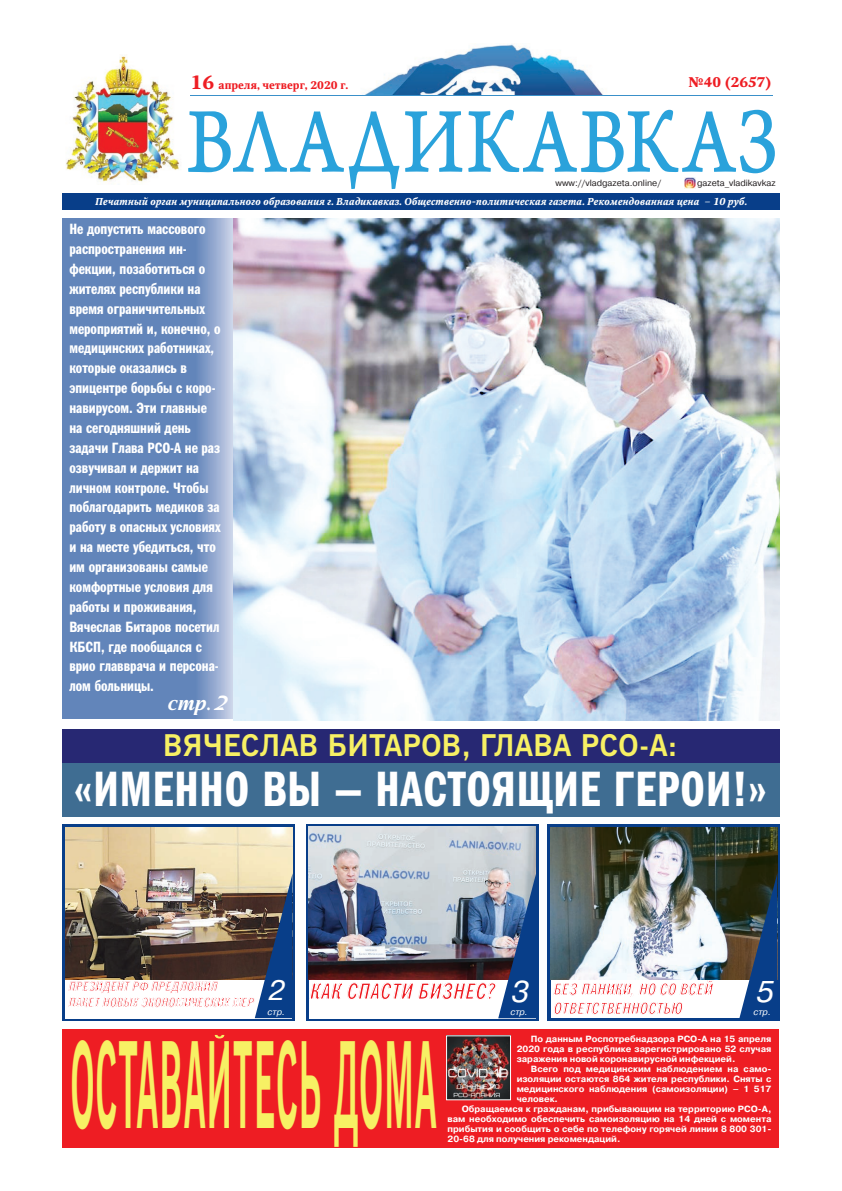
<style>
.page{position:relative;width:842px;height:1191px;background:#fff}
.page>*{position:absolute;margin:0;border:0;box-sizing:border-box;transform-origin:0 0}
.t1{font:119.5px "News Gothic Bd BT";letter-spacing:.04em;color:#f7f064;scale:.29 1}
.t2{font:50px "Franklin Gothic Demi Cmp ITC";letter-spacing:.02em;color:#fff}
.t3{font:30px "News Gothic Bd BT";letter-spacing:.01em;color:#f7f064}
.t4{font:italic 30px "Pragmatica";color:#fff}
.t5{font:italic 700 23px "Haverj";color:#fff}
.t6{font:italic 22px "News Gothic Bd Cn BT";letter-spacing:.02em;color:#ee1d23}
.t7{font:italic 16px/19.2px "News Gothic Bd Cn BT";letter-spacing:.02em;color:#ee1d23}
.t8{font:15px/19.9px "Franklin Gothic Demi Cmp ITC";color:#fff;scale:1.06 1}
.t9{font:700 14px "Octava";color:#ee1d23}
.t10{font:italic 13px/15.6px "News Gothic Bd Cn BT";letter-spacing:.02em;color:#ee1d23}
.t11{font:700 11px "Octava";color:#ee1d23}
.t12{font:italic 700 10px "Octava";color:#fff}
.t13{font:700 9px/10px "Pragmatica";color:#fff;text-align:justify}
.t14{font:9px "Pragmatica";color:#231f20}
.t15{font:italic 9px "Pragmatica";color:#fff}
.s1{font-size:18.9px}
.s2{font-size:20.5px}
</style>
<div class="page">
<div style="left:63px;top:1029px;width:716px;height:119px;background:#ee1d23"></div>
<svg style="left:188px;top:110px;width:587px;height:79px"></svg>
<img style="left:66px;top:55px;width:114px;height:127px">
<div style="left:62px;top:194px;width:718px;height:16px;background:#083e89"></div>
<hr style="left:190px;top:95px;width:583px;height:1px;background:#3a90c9">
<img style="left:364px;top:44px;width:239px;height:51px">
<svg style="left:685px;top:178px;width:10px;height:10px"></svg>
<svg style="left:306px;top:824px;width:233px;height:197px;background:#39639c"></svg>
<svg style="left:547px;top:824px;width:233px;height:197px;background:#0f4184"></svg>
<svg style="left:62px;top:824px;width:233px;height:197px;background:#305a96"></svg>
<div style="left:551px;top:976px;width:224px;height:42px;background:#fff"></div>
<svg style="left:553px;top:979px;width:176px;height:1px"></svg>
<img style="left:66px;top:827px;width:227px;height:152px">
<img style="left:68px;top:873px;width:225px;height:145px">
<svg style="left:215px;top:1035px;width:9px;height:3px"></svg>
<svg style="left:63px;top:219px;width:170px;height:499px;background:#6d8dbf"></svg>
<div style="left:62px;top:763px;width:718px;height:54px;background:#3f6d92"></div>
<img style="left:448px;top:1037px;width:61px;height:61px">
<div style="left:446px;top:1035px;width:65px;height:65px;border:1px solid #fff"></div>
<img style="left:233px;top:218px;width:547px;height:503px">
<div style="left:62px;top:729px;width:718px;height:33px;background:#272873"></div>
<img style="left:551px;top:827px;width:226px;height:152px">
<svg style="left:739px;top:873px;width:38px;height:145px;background:#29425d"></svg>
<img style="left:309px;top:827px;width:227px;height:152px">
<img style="left:310px;top:873px;width:226px;height:145px">
<p class="t11" style="left:191px;top:78px;width:159px"><span class="s1">16</span> апреля, четверг, 2020 г.</p>
<p class="t9" style="left:688px;top:73px;width:85px">№40 (2657)</p>
<p class="t14" style="left:556px;top:177px;width:107px">www://vladgazeta.online/</p>
<p class="t14" style="left:697px;top:177px;width:80px">gazeta_vladikavkaz</p>
<p class="t12" style="left:95px;top:195px;width:653px">Печатный орган муниципального образования г. Владикавказ. Общественно-политическая газета. Рекомендованная цена – 10 руб.</p>
<p class="t8" style="left:69px;top:219px;width:144px">Не допустить массового распространения ин&shy;фекции, позаботиться о жителях республики на время ограничительных мероприятий и, конечно, о медицинских работниках, которые оказались в эпицентре борьбы с коро&shy;навирусом. Эти главные на сегодняшний день задачи Глава РСО-А не раз озвучивал и держит на личном контроле. Чтобы поблагодарить медиков за работу в опасных условиях и на месте убедиться, что им организованы самые комфортные условия для работы и проживания,<br>Вячеслав Битаров посетил<br>КБСП, где пообщался с врио главврача и персона&shy;лом больницы.</p>
<h3 class="t5" style="left:168px;top:687px;width:62px">стр. <span class="s2">2</span></h3>
<h3 class="t3" style="left:163px;top:726px;width:516px">ВЯЧЕСЛАВ БИТАРОВ, ГЛАВА РСО-А:</h3>
<h2 class="t2" style="left:73px;top:760px;width:695px">«ИМЕННО ВЫ — НАСТОЯЩИЕ ГЕРОИ!»</h2>
<p class="t10" style="left:69px;top:979px;width:217px">ПРЕЗИДЕНТ РФ ПРЕДЛОЖИЛ<br>ПАКЕТ НОВЫХ ЭКОНОМИЧЕСКИХ МЕР <sup>2</sup></p>
<p class="t15" style="left:268px;top:1006px;width:19px">стр.</p>
<h3 class="t6" style="left:310px;top:977px;width:186px">КАК СПАСТИ БИЗНЕС?</h3>
<p class="t7" style="left:554px;top:979px;width:161px">БЕЗ ПАНИКИ, НО СО ВСЕЙ<br>ОТВЕТСТВЕННОСТЬЮ</p>
<h3 class="t4" style="left:512px;top:973px;width:19px">3</h3>
<h3 class="t4" style="left:756px;top:973px;width:19px">5</h3>
<p class="t15" style="left:510px;top:1006px;width:19px">стр.</p>
<p class="t15" style="left:754px;top:1006px;width:19px">стр.</p>
<p class="t15" style="left:752px;top:1006px;width:19px">стр.</p>
<h1 class="t1" style="left:71px;top:1005px;width:1263px">ОСТАВАИТЕСЬ ДОМА</h1>
<p class="t13" style="left:517px;top:1034px;width:256px;text-indent:14px">По данным Роспотребнадзора РСО-А на 15 апреля 2020 года в республике зарегистрировано 52 случая заражения новой коронавирусной инфекцией.</p>
<p class="t13" style="left:531px;top:1064px;width:242px">Всего под медицинским наблюдением на само-</p>
<p class="t13" style="left:517px;top:1074px;width:256px">изоляции остаются 864 жителя республики. Сняты с</p>
<p class="t13" style="left:517px;top:1084px;width:256px">медицинского наблюдения (самоизоляции) – 1 517</p>
<p class="t13" style="left:517px;top:1094px;width:43px">человек.</p>
<p class="t13" style="left:462px;top:1104px;width:311px">Обращаемся к гражданам, прибывающим на территорию РСО-А,</p>
<p class="t13" style="left:447px;top:1114px;width:325px">вам необходимо обеспечить самоизоляцию на 14 дней с момента</p>
<p class="t13" style="left:447px;top:1124px;width:326px">прибытия и сообщить о себе по телефону горячей линии 8 800 301-</p>
<p class="t13" style="left:447px;top:1134px;width:175px">20-68 для получения рекомендаций.</p>
</div>
